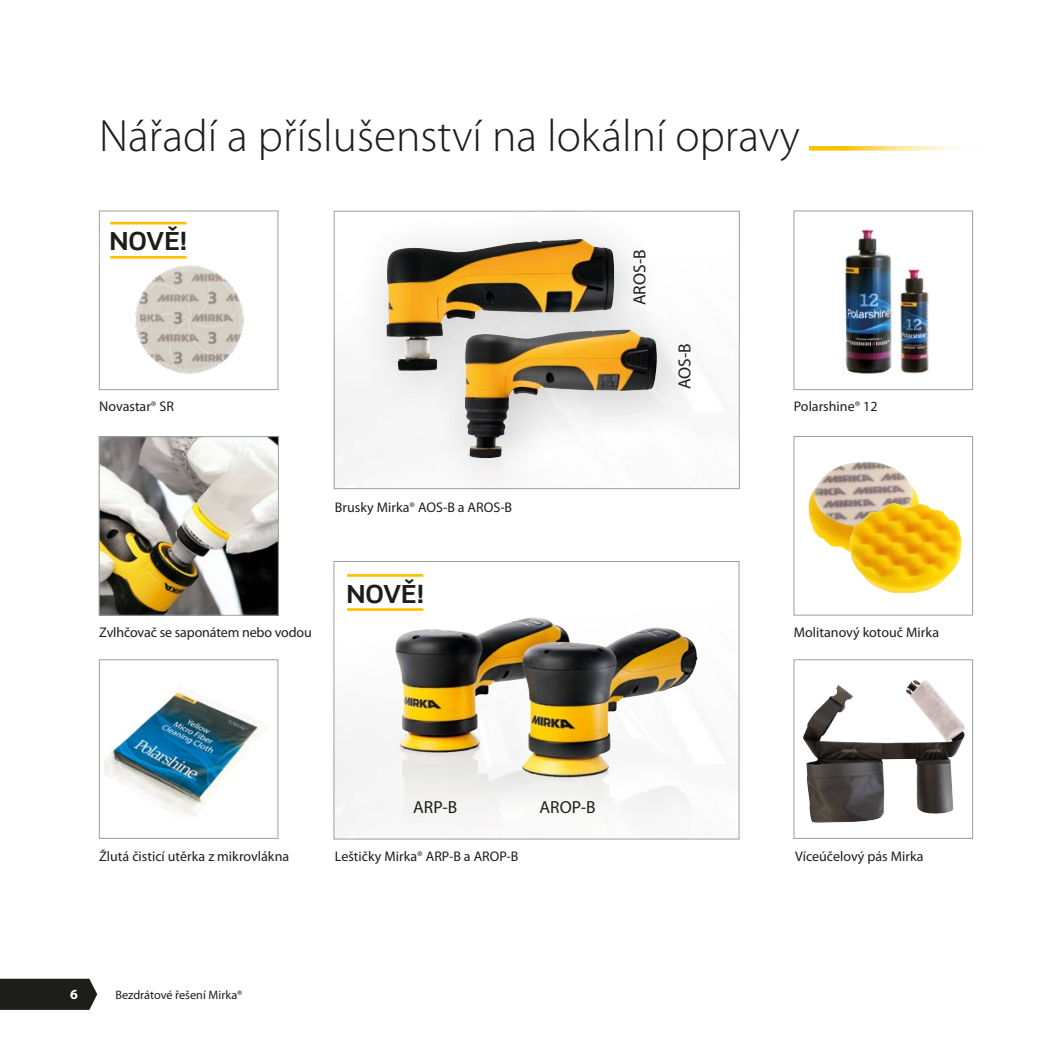
<style>
.page{position:relative;width:1042px;height:1042px;background:#fff}
.page>*{position:absolute;margin:0;border:0;box-sizing:border-box;transform-origin:0 0}
.t1{font:300 45.5px "Myriad Pro";color:#1d1d1b}
.t2{font:700 24.85px "Scene Pro";color:#1d1d1b;scale:1.05 1}
.t3{font:17.5px "Myriad Pro";color:#1d1d1b}
.t4{font:14px "Myriad Pro";color:#1d1d1b}
.t5{font:700 14px "Myriad Pro";color:#fff}
.t6{font:12.25px "Myriad Pro";color:#1d1d1b}
.s1{font-size:23.45px}
.s2{font-weight:300}
</style>
<div class="page">
<div style="left:99px;top:211px;width:179px;height:179px;background:#fff;border:1px solid #9d9fa1"></div>
<div style="left:99px;top:659px;width:179px;height:179px;background:#fff;border:1px solid #9d9fa1"></div>
<div style="left:794px;top:211px;width:179px;height:179px;background:#fff;border:1px solid #9d9fa1"></div>
<svg style="left:794px;top:436px;width:179px;height:179px"></svg>
<div style="left:794px;top:659px;width:179px;height:179px;background:#fff;border:1px solid #9d9fa1"></div>
<img style="left:135px;top:269px;width:109px;height:105px">
<img style="left:333px;top:617px;width:365px;height:222px">
<div style="left:351px;top:203px;width:314px;height:218px;background:#1d1d1b;opacity:.2"></div>
<img style="left:386px;top:239px;width:189px;height:132px">
<div style="left:428px;top:293px;width:279px;height:215px;background:#1d1d1b;opacity:.2"></div>
<img style="left:465px;top:330px;width:190px;height:128px">
<img style="left:104px;top:685px;width:159px;height:132px">
<img style="left:844px;top:229px;width:48px;height:145px">
<img style="left:898px;top:269px;width:32px;height:105px">
<img style="left:101px;top:438px;width:176px;height:175px">
<div style="left:99px;top:436px;width:180px;height:179px;border:1px solid #9d9fa1"></div>
<img style="left:808px;top:461px;width:59px;height:86px">
<img style="left:850px;top:503px;width:44px;height:86px">
<img style="left:367px;top:734px;width:373px;height:106px">
<img style="left:395px;top:618px;width:130px;height:134px">
<img style="left:803px;top:679px;width:162px;height:144px">
<div style="left:88px;top:204px;width:120px;height:78px;background:#fff"></div>
<hr style="left:110px;top:256px;width:77px;height:3px;background:#fdc100">
<hr style="left:110px;top:222px;width:76px;height:2px;background:#fdc100">
<div style="left:325px;top:556px;width:120px;height:78px;background:#fff"></div>
<hr style="left:347px;top:608px;width:76px;height:3px;background:#fdc100">
<hr style="left:347px;top:574px;width:76px;height:3px;background:#fdc100">
<svg style="left:809px;top:146px;width:153px;height:5px"></svg>
<svg style="left:0;top:978px;width:97px;height:32px"></svg>
<h1 class="t1" style="left:99px;top:111px;width:702px">Nářadí a příslušenství na lokální opravy</h1>
<h2 class="t2" style="left:109px;top:226px;width:76px">NOVĚ<span class="s1">!</span></h2>
<p class="t4" style="left:99px;top:398px;width:76px">Novastar<span class="s2">®</span> SR</p>
<p class="t4" style="left:335px;top:499px;width:179px">Brusky Mirka<span class="s2">®</span> AOS-B a AROS-B</p>
<p class="t4" style="left:99px;top:625px;width:214px">Zvlhčovač se saponátem nebo vodou</p>
<h2 class="t2" style="left:346px;top:578px;width:76px">NOVĚ<span class="s1">!</span></h2>
<p class="t3" style="left:630px;top:305px;width:57px;rotate:-90deg">AROS-B</p>
<p class="t3" style="left:675px;top:389px;width:48px;rotate:-90deg">AOS-B</p>
<p class="t4" style="left:99px;top:848px;width:191px">Žlutá čisticí utěrka z mikrovlákna</p>
<p class="t3" style="left:413px;top:798px;width:45px">ARP-B</p>
<p class="t3" style="left:539px;top:798px;width:58px">AROP-B</p>
<p class="t4" style="left:335px;top:848px;width:185px">Leštičky Mirka<span class="s2">®</span> ARP-B a AROP-B</p>
<p class="t5" style="left:70px;top:985px;width:9px">6</p>
<p class="t6" style="left:115px;top:988px;width:129px">Bezdrátové řešení Mirka®</p>
<p class="t4" style="left:794px;top:398px;width:85px">Polarshine<span class="s2">®</span> 12</p>
<p class="t4" style="left:794px;top:625px;width:147px">Molitanový kotouč Mirka</p>
<p class="t4" style="left:795px;top:848px;width:130px">Víceúčelový pás Mirka</p>
</div>
